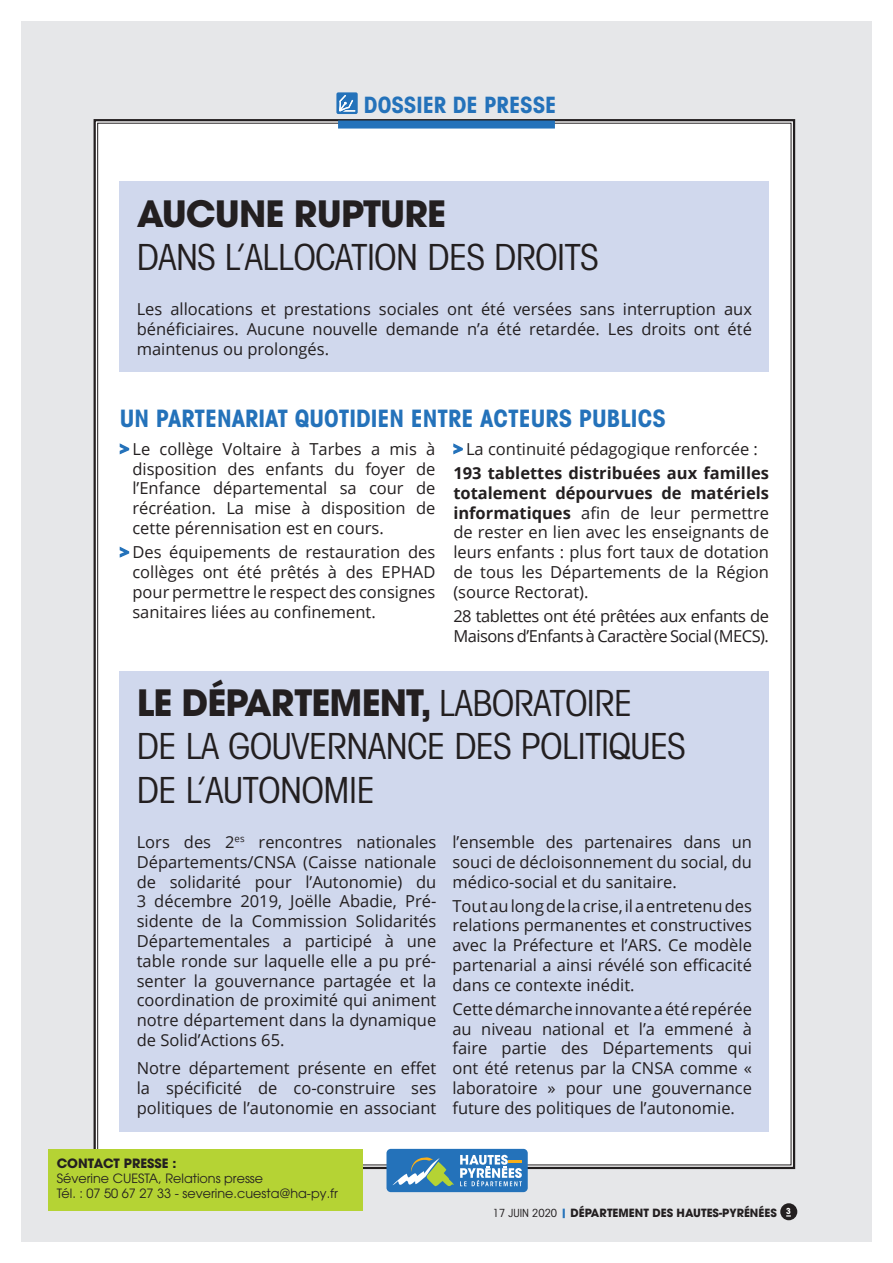
<style>
.page{position:relative;width:893px;height:1263px;background:#fff}
.page>*{position:absolute;margin:0;border:0;box-sizing:border-box;transform-origin:0 0}
.t1{font:condensed 36px/43.2px "Avant Garde";letter-spacing:-.01em;color:#231f20}
.t2{font:700 36px "Avant Garde";letter-spacing:-.025em;color:#231f20}
.t3{font:700 condensed 24px "Avant Garde";color:#2472ba}
.t4{font:700 condensed 22.5px "Avant Garde";color:#2472ba}
.t5{font:16.5px/19.8px "Open Sans";color:#231f20;text-align:justify}
.t6{font:16.5px/19.8px "Open Sans";letter-spacing:-.03em;color:#231f20}
.t7{font:700 16.5px/24px "Open Sans";color:#231f20}
.t8{font:12.75px/15.3px "Avant Garde";color:#231f20}
.t9{font:700 12.75px "Avant Garde";color:#231f20}
.t10{font:700 11.25px "Avant Garde";color:#231f20}
.s1{font-weight:700;color:#2472ba}
.s2{color:#2472ba}
.s3{font-weight:400}
.s4{font-weight:700}
.s5{font-weight:700;font-stretch:normal}
.s6{font-weight:400;font-stretch:condensed}
</style>
<div class="page">
<div style="left:21px;top:21px;width:851px;height:1221px;background:#e6e7e9"></div>
<div style="left:93px;top:119px;width:703px;height:1051px;background:#fff"></div>
<div style="left:338px;top:120px;width:217px;height:9px;background:#2472ba"></div>
<div style="left:336px;top:92px;width:22px;height:22px;border:2px solid #2472ba"></div>
<svg style="left:339px;top:95px;width:16px;height:17px"></svg>
<div style="left:780px;top:1203px;width:17px;height:17px;background:#231f20;border-radius:50%"></div>
<div style="left:386px;top:1149px;width:142px;height:43px;background:#2472ba;border-radius:4px"></div>
<svg style="left:392px;top:1157px;width:62px;height:29px"></svg>
<svg style="left:460px;top:1155px;width:62px;height:31px"></svg>
<div style="left:120px;top:181px;width:649px;height:191px;background:#d0d8ed"></div>
<div style="left:120px;top:671px;width:649px;height:460px;background:#d0d8ed"></div>
<div style="left:48px;top:1149px;width:315px;height:61px;background:#b5d334"></div>
<h3 class="t4" style="left:364px;top:90px;width:194px">DOSSIER DE PRESSE</h3>
<h1 class="t2" style="left:137px;top:190px;width:311px">AUCUNE RUPTURE</h1>
<h1 class="t1" style="left:137px;top:235px;width:463px">DANS L’ALLOCATION DES DROITS</h1>
<p class="t5" style="left:137px;top:299px;width:617px">Les allocations et prestations sociales ont été versées sans interruption aux bénéficiaires. Aucune nouvelle demande n’a été retardée. Les droits ont été maintenus ou prolongés.</p>
<h2 class="t3" style="left:120px;top:402px;width:547px">UN PARTENARIAT QUOTIDIEN ENTRE ACTEURS PUBLICS</h2>
<p class="t5" style="left:132px;top:439px;width:304px;text-indent:-13px"><span class="s1">&gt;</span> Le collège Voltaire à Tarbes a mis à disposition des enfants du foyer de l’Enfance départemental sa cour de récréation. La mise à disposition de cette pérennisation est en cours.</p>
<p class="t5" style="left:132px;top:542px;width:304px;text-indent:-13px"><span class="s1">&gt;</span> Des équipements de restauration des collèges ont été prêtés à des EPHAD pour permettre le respect des consignes sanitaires liées au confinement.</p>
<p class="t7" style="left:453px;top:436px;width:317px"><span class="s2">&gt;</span> <span class="s3">La continuité pédagogique renforcée :<br></span>193 tablettes distribuées aux familles</p>
<p class="t5" style="left:453px;top:482px;width:317px"><span class="s4">totalement dépourvues de matériels informatiques</span> afin de leur permettre de rester en lien avec les enseignants de leurs enfants : plus fort taux de dotation de tous les Départements de la Région (source Rectorat).</p>
<p class="t6" style="left:453px;top:605px;width:317px">28 tablettes ont été prêtées aux enfants de<br>Maisons d’Enfants à Caractère Social (MECS).</p>
<h1 class="t1" style="left:137px;top:681px;width:550px"><span class="s5">LE DÉPARTEMENT,</span> LABORATOIRE<br>DE LA GOUVERNANCE DES POLITIQUES<br>DE L’AUTONOMIE</h1>
<p class="t5" style="left:137px;top:832px;width:301px">Lors des 2<sup>es</sup> rencontres nationales Départements/CNSA (Caisse nationale de solidarité pour l’Autonomie) du 3 décembre 2019, Joëlle Abadie, Pré&shy;sidente de la Commission Solidarités Départementales a participé à une table ronde sur laquelle elle a pu pré&shy;senter la gouvernance partagée et la coordination de proximité qui animent notre département dans la dynamique de Solid’Actions 65.</p>
<p class="t5" style="left:137px;top:1058px;width:301px">Notre département présente en effet la spécificité de co-construire ses politiques de l’autonomie en associant</p>
<p class="t5" style="left:452px;top:832px;width:301px">l’ensemble des partenaires dans un souci de décloisonnement du social, du médico-social et du sanitaire.</p>
<p class="t5" style="left:452px;top:895px;width:301px">Tout au long de la crise, il a entretenu des relations permanentes et constructives avec la Préfecture et l’ARS. Ce modèle partenarial a ainsi révélé son efficacité dans ce contexte inédit.</p>
<p class="t5" style="left:452px;top:998px;width:301px">Cette démarche innovante a été repérée au niveau national et l’a emmené à faire partie des Départements qui ont été retenus par la CNSA comme « laboratoire » pour une gouvernance future des politiques de l’autonomie.</p>
<p class="t9" style="left:57px;top:1155px;width:121px">CONTACT PRESSE :</p>
<p class="t8" style="left:57px;top:1171px;width:283px">Séverine CUESTA, Relations presse<br>Tél. : 07 50 67 27 33 - severine.cuesta@ha-py.fr</p>
<p class="t10" style="left:493px;top:1206px;width:300px"><span class="s6">17 JUIN 2020</span> <span class="s2">|</span> DÉPARTEMENT DES HAUTES-PYRÉNÉES <sup>3</sup></p>
</div>
